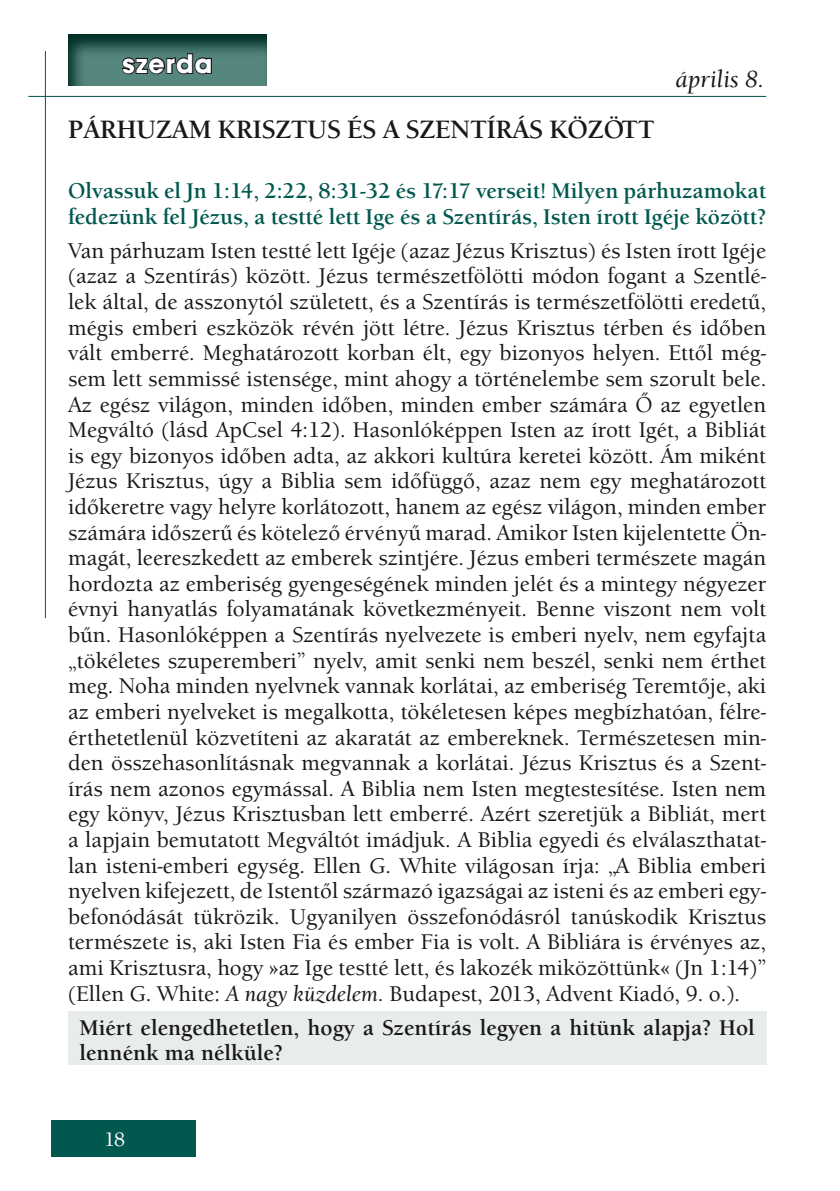
<style>
.page{position:relative;width:840px;height:1191px;background:#fff}
.page>*{position:absolute;margin:0;border:0;box-sizing:border-box;transform-origin:0 0}
.t1{font:700 28px "Avant Gar Got Itc TEE";letter-spacing:.04em;color:#fff}
.t2{font:700 26px "Berkeley Old Sty Itc TEE";color:#1a171c}
.t3{font:italic 500 24px "Berkeley Old Sty Itc TEE";color:#1a171c}
.t4{font:500 22px/25.6px "Berkeley Old Sty Itc TEE";color:#1a171c;text-align:justify}
.t5{font:700 22px/25.6px "Berkeley Old Sty Itc TEE";color:#00584e}
.t6{font:700 22px/25.6px "Berkeley Old Sty Itc TEE";color:#1a171c}
.t7{font:500 20px "Berkeley Old Sty Itc TEE";color:#fff}
.s1{font-style:italic}
</style>
<div class="page">
<div style="left:51px;top:1120px;width:145px;height:37px;background:#00584e"></div>
<hr style="left:28px;top:96px;width:737px;height:1px;background:#00584e">
<hr style="left:45px;top:51px;width:1px;height:567px;background:#00584e">
<div style="left:68px;top:1011px;width:697px;height:53px;background:#e8edec"></div>
<svg style="left:68px;top:34px;width:199px;height:52px;background:#396a62"></svg>
<svg style="left:120px;top:52px;width:93px;height:24px;background:#3c5a57"></svg>
<p class="t1" style="left:122px;top:46px;width:91px">szerda</p>
<p class="t2" style="left:68px;top:115px;width:587px">PÁRHUZAM KRISZTUS ÉS A SZENTÍRÁS KÖZÖTT</p>
<p class="t3" style="left:675px;top:65px;width:90px">április 8.</p>
<p class="t5" style="left:68px;top:178px;width:699px">Olvassuk el Jn 1:14, 2:22, 8:31-32 és 17:17 verseit! Milyen párhuzamokat fedezünk fel Jézus, a testté lett Ige és a Szentírás, Isten írott Igéje között?</p>
<p class="t4" style="left:68px;top:238px;width:699px">Van párhuzam Isten testté lett Igéje (azaz Jézus Krisztus) és Isten írott Igéje (azaz a Szentírás) között. Jézus természetfölötti módon fogant a Szentlé&shy;lek által, de asszonytól született, és a Szentírás is természetfölötti eredetű, mégis emberi eszközök révén jött létre. Jézus Krisztus térben és időben vált emberré. Meghatározott korban élt, egy bizonyos helyen. Ettől még&shy;sem lett semmissé istensége, mint ahogy a történelembe sem szorult bele.<br>Az egész világon, minden időben, minden ember számára Ő az egyetlen Megváltó (lásd ApCsel 4:12). Hasonlóképpen Isten az írott Igét, a Bibliát is egy bizonyos időben adta, az akkori kultúra keretei között. Ám miként Jézus Krisztus, úgy a Biblia sem időfüggő, azaz nem egy meghatározott időkeretre vagy helyre korlátozott, hanem az egész világon, minden ember számára időszerű és kötelező érvényű marad. Amikor Isten kijelentette Ön&shy;magát, leereszkedett az emberek szintjére. Jézus emberi természete magán hordozta az emberiség gyengeségének minden jelét és a mintegy négyezer évnyi hanyatlás folyamatának következményeit. Benne viszont nem volt bűn. Hasonlóképpen a Szentírás nyelvezete is emberi nyelv, nem egyfajta „tökéletes szuperemberi” nyelv, amit senki nem beszél, senki nem érthet meg. Noha minden nyelvnek vannak korlátai, az emberiség Teremtője, aki az emberi nyelveket is megalkotta, tökéletesen képes megbízhatóan, félre&shy;érthetetlenül közvetíteni az akaratát az embereknek. Természetesen min&shy;den összehasonlításnak megvannak a korlátai. Jézus Krisztus és a Szent&shy;írás nem azonos egymással. A Biblia nem Isten megtestesítése. Isten nem egy könyv, Jézus Krisztusban lett emberré. Azért szeretjük a Bibliát, mert a lapjain bemutatott Megváltót imádjuk. A Biblia egyedi és elválaszthatat&shy;lan isteni-emberi egység. Ellen G. White világosan írja: „A Biblia emberi nyelven kifejezett, de Istentől származó igazságai az isteni és az emberi egy&shy;befonódását tükrözik. Ugyanilyen összefonódásról tanúskodik Krisztus természete is, aki Isten Fia és ember Fia is volt. A Bibliára is érvényes az, ami Krisztusra, hogy »az Ige testté lett, és lakozék miközöttünk« (Jn 1:14)” (Ellen G. White: <span class="s1">A nagy küzdelem.</span> Budapest, 2013, Advent Kiadó, 9. o.).</p>
<p class="t6" style="left:79px;top:1015px;width:676px">Miért elengedhetetlen, hogy a Szentírás legyen a hitünk alapja? Hol lennénk ma nélküle?</p>
<p class="t7" style="left:104px;top:1128px;width:23px">18</p>
</div>
